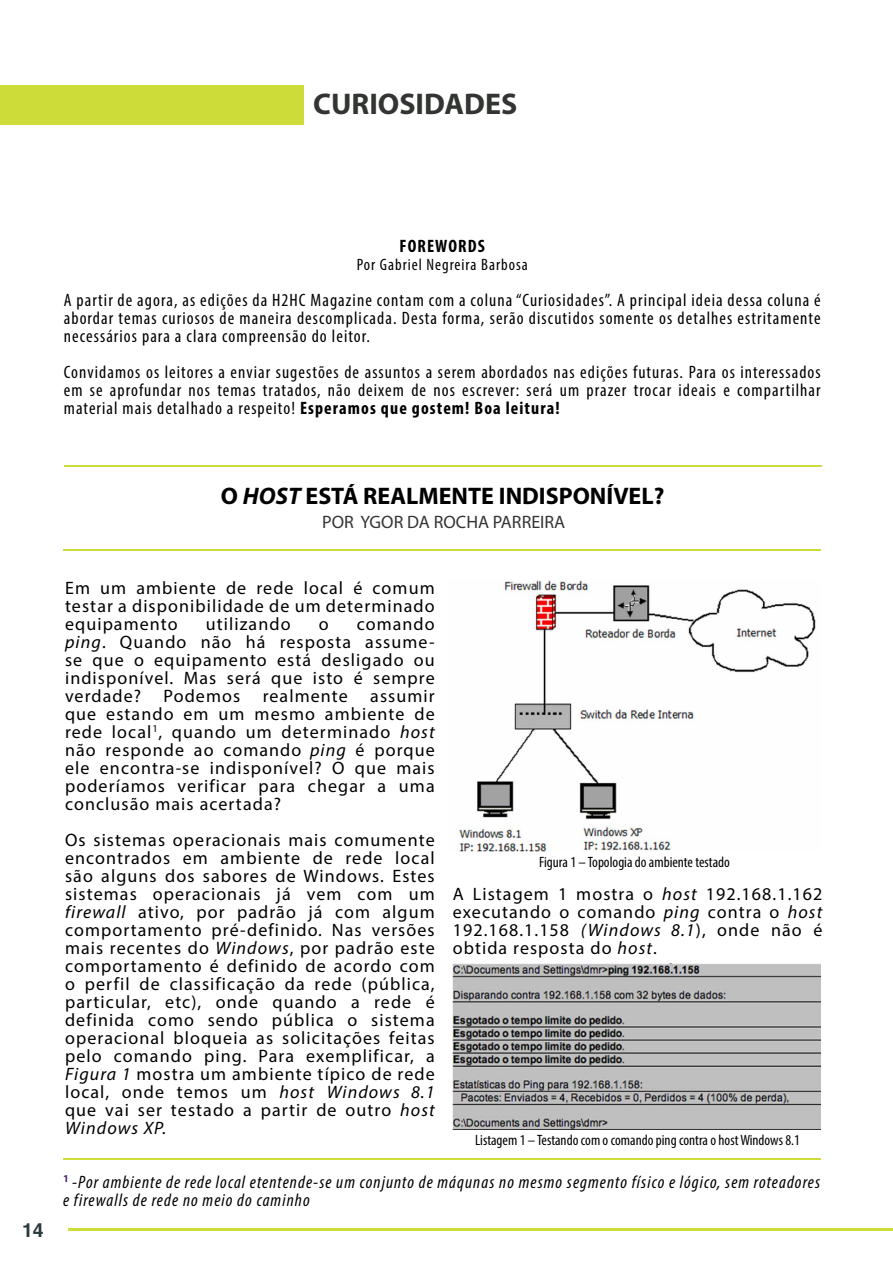
<style>
.page{position:relative;width:893px;height:1263px;background:#fff}
.page>*{position:absolute;margin:0;border:0;box-sizing:border-box;transform-origin:0 0}
.t1{font:700 30px "Myriad Pro";color:#323532}
.t2{font:700 24px "Myriad Pro";color:#000}
.t3{font:700 19.5px "Helvetica";color:#2c3b3e}
.t4{font:18px/18px "Myriad Pro";letter-spacing:.06em;color:#000;text-align:justify}
.t5{font:condensed 18px/18px "Myriad Pro";letter-spacing:.06em;color:#000;text-align:justify}
.t6{font:italic condensed 18px/18px "Myriad Pro";letter-spacing:.06em;color:#000}
.t7{font:18px "Myriad Pro";color:#323532}
.t8{font:700 condensed 18px "Myriad Pro";letter-spacing:.06em;color:#000}
.t9{font:condensed 16.5px "Myriad Pro";letter-spacing:.06em;color:#000}
.t10{font:condensed 15px "Myriad Pro";color:#000}
.s1{font-weight:700}
.s2{font-style:italic}
</style>
<div class="page">
<div style="left:0;top:85px;width:304px;height:39px;background:#cddc38"></div>
<hr style="left:64px;top:465px;width:757px;height:2px;background:#cddc38">
<hr style="left:63px;top:550px;width:758px;height:1px;background:#cddc38">
<img style="left:458px;top:579px;width:358px;height:272px">
<img style="left:453px;top:963px;width:368px;height:166px">
<hr style="left:63px;top:1159px;width:758px;height:1px;background:#cddc38">
<hr style="left:69px;top:1229px;width:824px;height:2px;background:#cddc38">
<h1 class="t1" style="left:313px;top:85px;width:206px">CURIOSIDADES</h1>
<p class="t8" style="left:400px;top:235px;width:87px">FOREWORDS</p>
<p class="t9" style="left:357px;top:255px;width:173px">Por Gabriel Negreira Barbosa</p>
<p class="t5" style="left:64px;top:291px;width:758px">A partir de agora, as edições da H2HC Magazine contam com a coluna “Curiosidades”. A principal ideia dessa coluna é abordar temas curiosos de maneira descomplicada. Desta forma, serão discutidos somente os detalhes estritamente necessários para a clara compreensão do leitor.</p>
<p class="t5" style="left:64px;top:363px;width:758px">Convidamos os leitores a enviar sugestões de assuntos a serem abordados nas edições futuras. Para os interessados em se aprofundar nos temas tratados, não deixem de nos escrever: será um prazer trocar ideais e compartilhar material mais detalhado a respeito! <span class="s1">Esperamos que gostem! Boa leitura!</span></p>
<h2 class="t2" style="left:221px;top:480px;width:445px">O <span class="s2">HOST</span> ESTÁ REALMENTE INDISPONÍVEL?</h2>
<p class="t7" style="left:322px;top:511px;width:245px">POR YGOR DA ROCHA PARREIRA</p>
<p class="t3" style="left:22px;top:1214px;width:23px">14</p>
<p class="t4" style="left:65px;top:579px;width:371px">Em um ambiente de rede local é comum testar a disponibilidade de um determinado equipamento</p>
<p class="t4" style="left:65px;top:615px;width:371px;text-indent:292px">comando <span class="s2">ping</span>. Quando não há resposta assume&shy;se que o equipamento está desligado ou indisponível. Mas será que isto é sempre verdade? Podemos realmente assumir que estando em um mesmo ambiente de rede local<sup>1</sup>, quando um determinado <span class="s2">host </span>não responde ao comando <span class="s2">ping</span> é porque ele encontra-se indisponível? O que mais poderíamos verificar para chegar a uma conclusão mais acertada?</p>
<p class="t4" style="left:65px;top:831px;width:371px">Os sistemas operacionais mais comumente encontrados em ambiente de rede local são alguns dos sabores de Windows. Estes sistemas operacionais já vem com um <span class="s2">firewall</span> ativo, por padrão já com algum comportamento pré-definido. Nas versões mais recentes do <span class="s2">Windows</span>, por padrão este comportamento é definido de acordo com o perfil de classificação da rede (pública, particular, etc), onde quando a rede é definida como sendo pública o sistema operacional bloqueia as solicitações feitas pelo comando ping. Para exemplificar, a <span class="s2">Figura 1</span> mostra um ambiente típico de rede local, onde temos um <span class="s2">host Windows 8.1 </span>que vai ser testado a partir de outro <span class="s2">host Windows XP.</span></p>
<p class="t4" style="left:206px;top:615px;width:86px">utilizando</p>
<p class="t4" style="left:319px;top:615px;width:11px">o</p>
<p class="t10" style="left:539px;top:853px;width:192px">Figura 1 – Topologia do ambiente testado</p>
<p class="t4" style="left:453px;top:885px;width:371px">A Listagem 1 mostra o <span class="s2">host</span> 192.168.1.162 executando o comando <span class="s2">ping</span> contra o <span class="s2">host </span>192.168.1.158 <span class="s2">(Windows 8.1</span>), onde não é obtida resposta do <span class="s2">host</span>.</p>
<p class="t10" style="left:475px;top:1130px;width:326px">Listagem 1 – Testando com o comando ping contra o host Windows 8.1</p>
<p class="t6" style="left:63px;top:1173px;width:758px"><sup>1</sup> -Por ambiente de rede local etentende-se um conjunto de máqunas no mesmo segmento físico e lógico, sem roteadores e firewalls de rede no meio do caminho</p>
</div>
